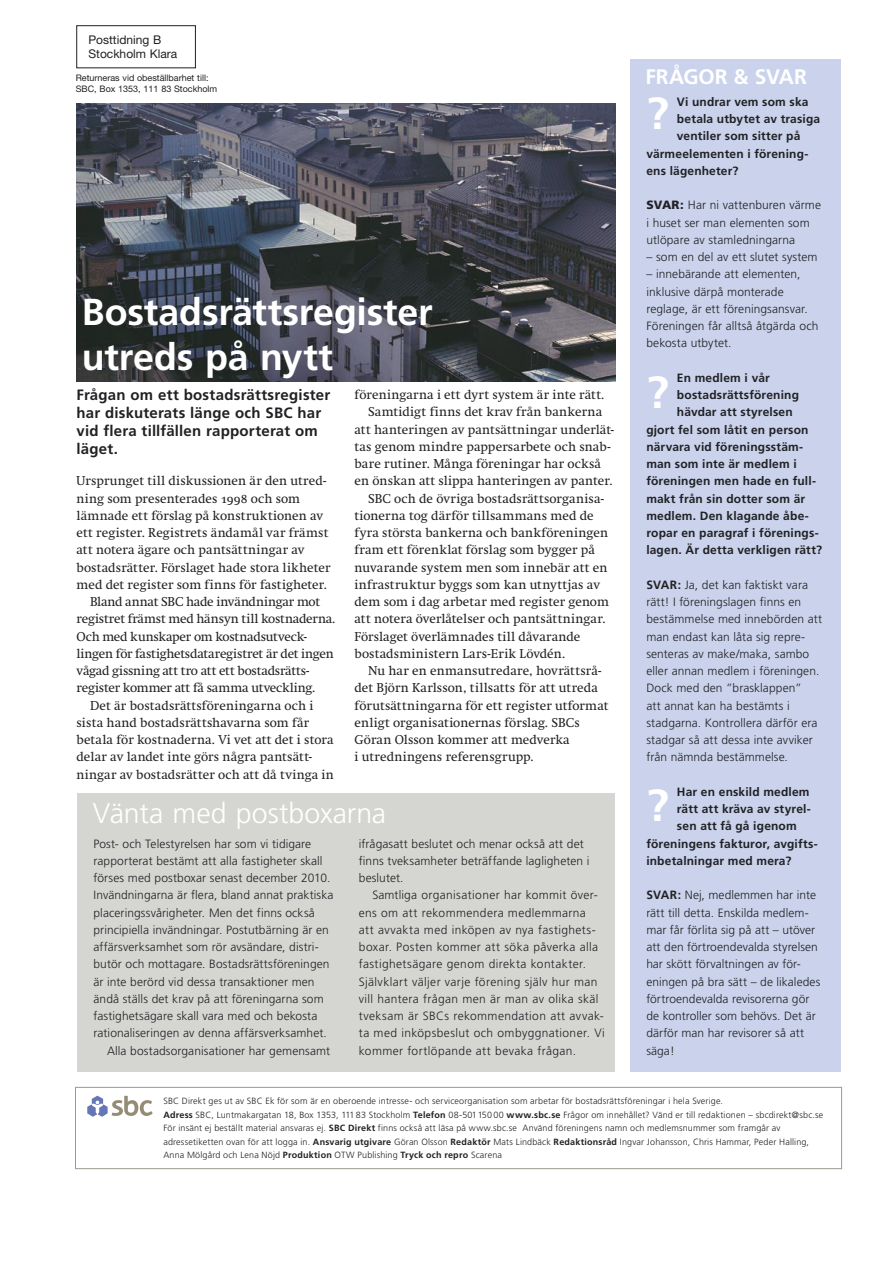
<style>
.page{position:relative;width:893px;height:1263px;background:#fff}
.page>*{position:absolute;margin:0;border:0;box-sizing:border-box;transform-origin:0 0}
.Bru_Frutiger{font:700 45px "Frutiger";color:#fff}
.Rubrik{font:700 37.5px/45px "Frutiger";letter-spacing:-.005em;color:#fff}
.Ingress_10pt__2{font:300 28.5px "Frutiger";color:#fff}
.Rubrik-2{font:700 21px "Frutiger";letter-spacing:-.01em;color:#fff}
.Ingress_10pt__2-2{font:700 15px/18px "Frutiger";letter-spacing:.015em;color:#212125}
.Bri_Swift{font:12.75px/17.2px "Swift";letter-spacing:.01em;color:#212125}
.Bru_Swift{font:12.75px/17.2px "Swift";letter-spacing:.01em;color:#212125}
.Bri_Swift-2{font:12.75px/17.2px "Swift";letter-spacing:-.01em;color:#212125}
.Bru_Frutiger-2{font:300 12px/17.2px "Frutiger";letter-spacing:.005em;color:#212125}
.Bru_Frutiger-3{font:700 12px "Frutiger";letter-spacing:.015em;color:#212125}
.Bri_Frutiger{font:300 12px/17.2px "Frutiger";letter-spacing:.03em;color:#212125}
.Bri_Frutiger-2{font:300 12px/17.2px "Frutiger";letter-spacing:.005em;color:#212125}
.Bri_Frutiger-3{font:300 12px "Frutiger";letter-spacing:.01em;color:#212125}
.t1{font:12px "Helvetica Neue LT Pro";color:#212125}
.Bru_Frutiger-4{font:300 9px/13.5px "Frutiger";letter-spacing:.015em;color:#212125}
.t2{font:9px "Helvetica Neue LT Pro";color:#212125}
.s1{font-family:"Swift SC"}
.s2{font-weight:900}
.s3{font-weight:700}
</style>
<div class="page">
<div style="left:75px;top:1087px;width:767px;height:82px;border:1px solid #9a9a92"></div>
<svg style="left:87px;top:1096px;width:66px;height:21px"></svg>
<div style="left:631px;top:60px;width:210px;height:1011px;background:#cad3eb"></div>
<div style="left:77px;top:793px;width:537px;height:278px;background:#d5d6d2"></div>
<img style="left:77px;top:103px;width:538px;height:279px">
<p class="t1" style="left:89px;top:32px;width:74px">Posttidning B</p>
<p class="t1" style="left:89px;top:47px;width:90px">Stockholm Klara</p>
<p class="t2" style="left:76px;top:73px;width:134px">Returneras vid obeställbarhet till:</p>
<p class="t2" style="left:76px;top:83px;width:143px">SBC, Box 1353, 111 83 Stockholm</p>
<p class="Rubrik" style="left:82px;top:289px;width:352px">Bostadsrättsregister utreds på nytt</p>
<p class="Ingress_10pt__2-2" style="left:77px;top:386px;width:255px">Frågan om ett bostadsrättsregister har diskuterats länge och SBC har vid flera tillfällen rapporterat om läget.</p>
<p class="Bru_Swift" style="left:77px;top:472px;width:256px">Ursprunget till diskussionen är den utred&shy;ning som presenterades <span class="s1">1998</span> och som lämnade ett förslag på konstruktionen av ett register. Registrets ändamål var främst att notera ägare och pantsättningar av bostadsrätter. Förslaget hade stora likheter med det register som finns för fastigheter.</p>
<p class="Bri_Swift-2" style="left:77px;top:593px;width:260px;text-indent:14px">Bland annat SBC hade invändningar mot registret främst med hänsyn till kostnaderna.<br>Och med kunskaper om kostnadsutveck&shy;lingen för fastighetsdataregistret är det ingen vågad gissning att tro att ett bostadsrätts&shy;register kommer att få samma utveckling.</p>
<p class="Bri_Swift" style="left:77px;top:697px;width:259px;text-indent:14px">Det är bostadsrättsföreningarna och i sista hand bostadsrättshavarna som får betala för kostnaderna. Vi vet att det i stora delar av landet inte görs några pantsätt&shy;ningar av bostadsrätter och att då tvinga in</p>
<p class="Bri_Swift" style="left:354px;top:386px;width:251px">föreningarna i ett dyrt system är inte rätt.</p>
<p class="Bri_Swift" style="left:354px;top:403px;width:261px;text-indent:14px">Samtidigt finns det krav från bankerna att hanteringen av pantsättningar underlät&shy;tas genom mindre pappersarbete och snab&shy;bare rutiner. Många föreningar har också en önskan att slippa hanteringen av panter.</p>
<p class="Bri_Swift" style="left:354px;top:490px;width:256px;text-indent:14px">SBC och de övriga bostadsrättsorganisa&shy;tionerna tog därför tillsammans med de fyra största bankerna och bankföreningen fram ett förenklat förslag som bygger på nuvarande system men som innebär att en infrastruktur byggs som kan utnyttjas av dem som i dag arbetar med register genom att notera överlåtelser och pantsättningar.<br>Förslaget överlämnades till dåvarande bostadsministern Lars-Erik Lövdén.</p>
<p class="Bri_Swift" style="left:354px;top:662px;width:255px;text-indent:14px">Nu har en enmansutredare, hovrättsrå&shy;det Björn Karlsson, tillsatts för att utreda förutsättningarna för ett register utformat enligt organisationernas förslag. SBCs Göran Olsson kommer att medverka<br>i utredningens referensgrupp.</p>
<p class="Ingress_10pt__2" style="left:93px;top:796px;width:295px">Vänta med postboxarna</p>
<p class="Bru_Frutiger-2" style="left:94px;top:835px;width:241px">Post- och Telestyrelsen har som vi tidigare rapporterat bestämt att alla fastigheter skall förses med postboxar senast december 2010.<br>Invändningarna är flera, bland annat praktiska placeringssvårigheter. Men det finns också principiella invändningar. Postutbärning är en affärsverksamhet som rör avsändare, distri&shy;butör och mottagare. Bostadsrättsföreningen är inte berörd vid dessa transaktioner men ändå ställs det krav på att föreningarna som fastighetsägare skall vara med och bekosta rationaliseringen av denna affärsverksamhet.</p>
<p class="Bri_Frutiger-3" style="left:107px;top:1044px;width:225px">Alla bostadsorganisationer har gemensamt</p>
<p class="Bri_Frutiger-2" style="left:359px;top:835px;width:232px">ifrågasatt beslutet och menar också att det finns tveksamheter beträffande lagligheten i beslutet.</p>
<p class="Bri_Frutiger" style="left:359px;top:886px;width:248px;text-indent:14px">Samtliga organisationer har kommit över&shy;ens om att rekommendera medlemmarna<br>att avvakta med inköpen av nya fastighets&shy;boxar. Posten kommer att söka påverka alla fastighetsägare genom direkta kontakter.<br>Självklart väljer varje förening själv hur man vill hantera frågan men är man av olika skäl tveksam är SBCs rekommendation att avvak&shy;ta med inköpsbeslut och ombyggnationer. Vi kommer fortlöpande att bevaka frågan.</p>
<p class="Rubrik-2" style="left:646px;top:64px;width:163px">FRÅGOR &amp; SVAR</p>
<p class="Bru_Frutiger" style="left:646px;top:87px;width:24px">?</p>
<p class="Bru_Frutiger-3" style="left:677px;top:95px;width:133px">Vi undrar vem som ska</p>
<p class="Bru_Frutiger-3" style="left:677px;top:112px;width:145px">betala utbytet av trasiga</p>
<p class="Bru_Frutiger-3" style="left:677px;top:129px;width:125px">ventiler som sitter på</p>
<p class="Bru_Frutiger-3" style="left:646px;top:146px;width:164px">värmeelementen i förening-</p>
<p class="Bru_Frutiger-3" style="left:646px;top:164px;width:94px">ens lägenheter?</p>
<p class="Bru_Frutiger-2" style="left:646px;top:196px;width:176px"><span class="s2">SVAR:</span> Har ni vattenburen värme i huset ser man elementen som utlöpare av stamledningarna</p>
<p class="Bru_Frutiger-2" style="left:646px;top:248px;width:173px">– som en del av ett slutet system</p>
<p class="Bru_Frutiger-2" style="left:646px;top:265px;width:174px">– innebärande att elementen, inklusive därpå monterade reglage, är ett föreningsansvar.<br>Föreningen får alltså åtgärda och bekosta utbytet.</p>
<p class="Bru_Frutiger-3" style="left:677px;top:371px;width:94px">En medlem i vår</p>
<p class="Bru_Frutiger-3" style="left:677px;top:388px;width:124px">bostadsrättsförening</p>
<p class="Bru_Frutiger-3" style="left:677px;top:405px;width:117px">hävdar att styrelsen</p>
<p class="Bru_Frutiger-3" style="left:646px;top:422px;width:164px">gjort fel som låtit en person</p>
<p class="Bru_Frutiger-3" style="left:646px;top:440px;width:158px">närvara vid föreningsstäm-</p>
<p class="Bru_Frutiger-3" style="left:646px;top:457px;width:152px">man som inte är medlem i</p>
<p class="Bru_Frutiger-3" style="left:646px;top:474px;width:171px">föreningen men hade en full-</p>
<p class="Bru_Frutiger-3" style="left:646px;top:491px;width:160px">makt från sin dotter som är</p>
<p class="Bru_Frutiger-3" style="left:646px;top:509px;width:164px">medlem. Den klagande åbe-</p>
<p class="Bru_Frutiger-3" style="left:646px;top:526px;width:174px">ropar en paragraf i förenings-</p>
<p class="Bru_Frutiger-3" style="left:646px;top:543px;width:177px">lagen. Är detta verkligen rätt?</p>
<p class="Bru_Frutiger-2" style="left:646px;top:576px;width:177px"><span class="s3">SVAR:</span> Ja, det kan faktiskt vara rätt! I föreningslagen finns en bestämmelse med innebörden att man endast kan låta sig repre&shy;senteras av make/maka, sambo eller annan medlem i föreningen.<br>Dock med den ”brasklappen”<br>att annat kan ha bestämts i stadgarna. Kontrollera därför era stadgar så att dessa inte avviker från nämnda bestämmelse.</p>
<p class="Bru_Frutiger-3" style="left:677px;top:785px;width:134px">Har en enskild medlem</p>
<p class="Bru_Frutiger-3" style="left:677px;top:802px;width:135px">rätt att kräva av styrel-</p>
<p class="Bru_Frutiger-3" style="left:677px;top:819px;width:121px">sen att få gå igenom</p>
<p class="Bru_Frutiger-3" style="left:646px;top:836px;width:173px">föreningens fakturor, avgifts-</p>
<p class="Bru_Frutiger-3" style="left:646px;top:854px;width:147px">inbetalningar med mera?</p>
<p class="Bru_Frutiger-2" style="left:646px;top:886px;width:175px"><span class="s3">SVAR:</span> Nej, medlemmen har inte rätt till detta. Enskilda medlem&shy;mar får förlita sig på att – utöver att den förtroendevalda styrelsen har skött förvaltningen av för&shy;eningen på bra sätt – de likaledes förtroendevalda revisorerna gör de kontroller som behövs. Det är därför man har revisorer så att säga!</p>
<p class="Bru_Frutiger" style="left:646px;top:366px;width:24px">?</p>
<p class="Bru_Frutiger" style="left:646px;top:778px;width:24px">?</p>
<p class="Bru_Frutiger-4" style="left:163px;top:1094px;width:661px">SBC Direkt ges ut av SBC Ek för som är en oberoende intresse- och serviceorganisation som arbetar för bostadsrättsföreningar i hela Sverige.<br><span class="s3">Adress</span> SBC, Luntmakargatan 18, Box 1353, 111 83 Stockholm <span class="s3">Telefon</span> 08-501150 00 <span class="s3">www.sbc.se</span> Frågor om innehållet? Vänd er till redaktionen – sbcdirekt@sbc.se För insänt ej beställt material ansvaras ej. <span class="s3">SBC Direkt</span> finns också att läsa på www.sbc.se Använd föreningens namn och medlemsnummer som framgår av adressetiketten ovan för att logga in. <span class="s3">Ansvarig utgivare</span> Göran Olsson <span class="s3">Redaktör</span> Mats Lindbäck <span class="s3">Redaktionsråd</span> Ingvar Johansson, Chris Hammar, Peder Halling, Anna Mölgård och Lena Nöjd <span class="s3">Produktion</span> OTW Publishing <span class="s3">Tryck och repro</span> Scarena</p>
</div>
